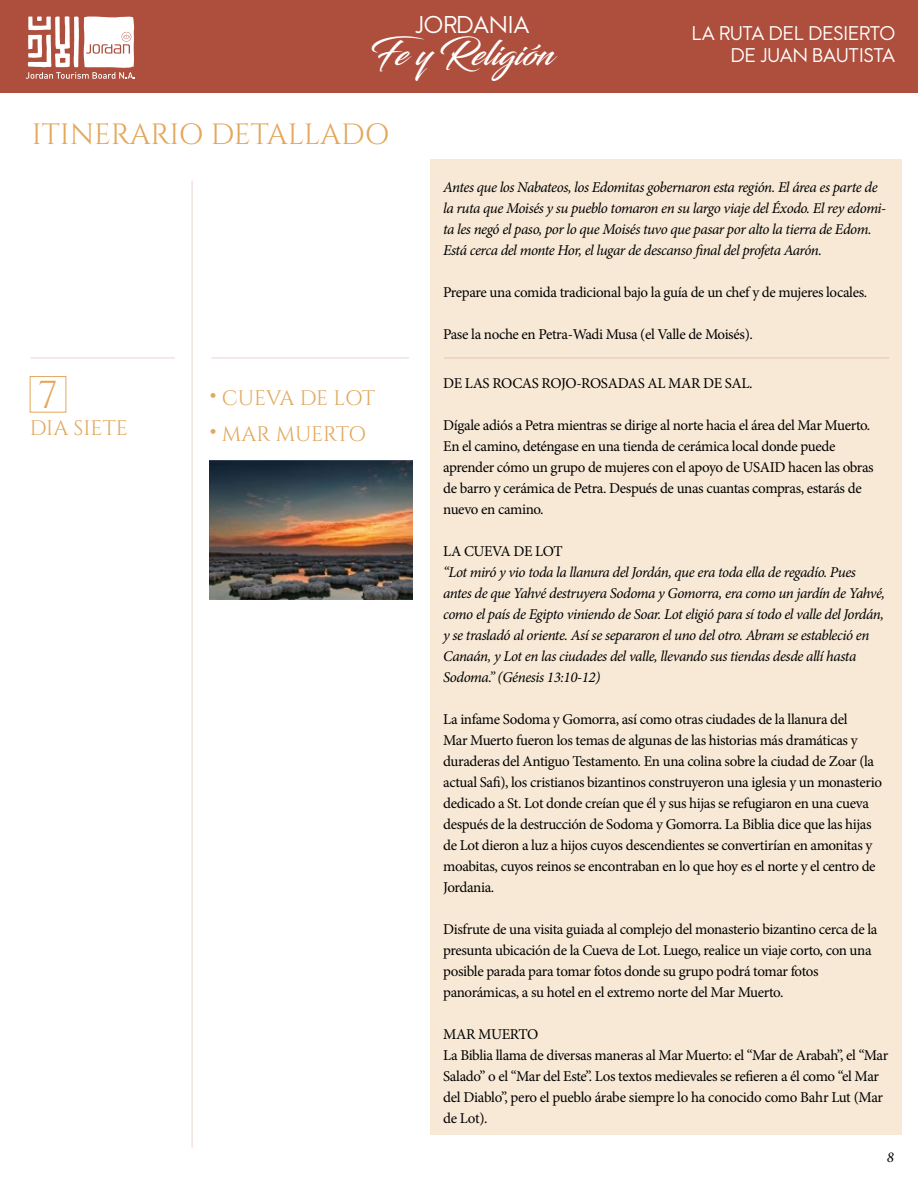
<style>
.page{position:relative;width:918px;height:1188px;background:#fff}
.page>*{position:absolute;margin:0;border:0;box-sizing:border-box;transform-origin:0 0}
.t1{font:39px "Cinzel";color:#e3a75b}
.t2{font:34.5px "Blacksword";color:#fff}
.t3{font:29.25px "Cinzel";color:#e3a75b}
.t4{font:22.05px "W Sans New";color:#fff}
.t5{font:21px/36px "Cinzel";letter-spacing:-.01em;color:#e3a75b}
.t6{font:18px/21.6px "W Sans New";color:#fff;text-align:right}
.t7{font:15px/21px "Minion Pro";letter-spacing:-.025em;color:#000}
.t8{font:italic 15px/21px "Minion Pro";letter-spacing:-.03em;color:#000}
.s1{font-weight:900;font-size:27px}
</style>
<div class="page">
<div style="left:0;top:0;width:918px;height:92px;background:#ae4e3c"></div>
<svg style="left:26px;top:16px;width:109px;height:63px"></svg>
<div style="left:430px;top:159px;width:472px;height:976px;background:#f7e9d6"></div>
<div style="left:30px;top:376px;width:36px;height:37px;border:1px solid #e3a75b"></div>
<hr style="left:192px;top:181px;width:1px;height:967px;background:#ae4e3c">
<hr style="left:31px;top:358px;width:144px;height:1px;background:#ae4e3c">
<hr style="left:211px;top:358px;width:198px;height:1px;background:#ae4e3c">
<hr style="left:444px;top:358px;width:445px;height:1px;background:#ae4e3c">
<img style="left:210px;top:461px;width:203px;height:139px">
<h3 class="t4" style="left:415px;top:12px;width:116px">JORDANIA</h3>
<h2 class="t2" style="left:370px;top:33px;width:185px">Fe y Religión</h2>
<h3 class="t3" style="left:32px;top:118px;width:359px">ITINERARIO DETALLADO</h3>
<p class="t6" style="left:692px;top:23px;width:205px">LA RUTA DEL DESIERTO<br>DE JUAN BAUTISTA</p>
<h1 class="t1" style="left:38px;top:373px;width:21px">7</h1>
<h3 class="t5" style="left:30px;top:410px;width:100px">DIA SIETE</h3>
<h3 class="t5" style="left:210px;top:380px;width:167px"><span class="s1">·</span> CUEVA DE LOT <span class="s1">·</span> MAR MUERTO</h3>
<p class="t8" style="left:443px;top:177px;width:445px">Antes que los Nabateos, los Edomitas gobernaron esta región. El área es parte de la ruta que Moisés y su pueblo tomaron en su largo viaje del Éxodo. El rey edomi&shy;ta les negó el paso, por lo que Moisés tuvo que pasar por alto la tierra de Edom.<br>Está cerca del monte Hor, el lugar de descanso final del profeta Aarón.</p>
<p class="t7" style="left:443px;top:282px;width:426px">Prepare una comida tradicional bajo la guía de un chef y de mujeres locales.</p>
<p class="t7" style="left:443px;top:324px;width:311px">Pase la noche en Petra-Wadi Musa (el Valle de Moisés).</p>
<p class="t7" style="left:443px;top:373px;width:311px">DE LAS ROCAS ROJO-ROSADAS AL MAR DE SAL.</p>
<p class="t7" style="left:443px;top:415px;width:432px">Dígale adiós a Petra mientras se dirige al norte hacia el área del Mar Muerto.<br>En el camino, deténgase en una tienda de cerámica local donde puede aprender cómo un grupo de mujeres con el apoyo de USAID hacen las obras de barro y cerámica de Petra. Después de unas cuantas compras, estarás de nuevo en camino.</p>
<p class="t7" style="left:443px;top:541px;width:121px">LA CUEVA DE LOT</p>
<p class="t8" style="left:443px;top:562px;width:443px">“Lot miró y vio toda la llanura del Jordán, que era toda ella de regadío. Pues antes de que Yahvé destruyera Sodoma y Gomorra, era como un jardín de Yahvé, como el país de Egipto viniendo de Soar. Lot eligió para sí todo el valle del Jordán, y se trasladó al oriente. Así se separaron el uno del otro. Abram se estableció en Canaán, y Lot en las ciudades del valle, llevando sus tiendas desde allí hasta Sodoma.” (Génesis 13:10-12)</p>
<p class="t7" style="left:443px;top:709px;width:440px">La infame Sodoma y Gomorra, así como otras ciudades de la llanura del<br>Mar Muerto fueron los temas de algunas de las historias más dramáticas y duraderas del Antiguo Testamento. En una colina sobre la ciudad de Zoar (la actual Safi), los cristianos bizantinos construyeron una iglesia y un monasterio dedicado a St. Lot donde creían que él y sus hijas se refugiaron en una cueva después de la destrucción de Sodoma y Gomorra. La Biblia dice que las hijas de Lot dieron a luz a hijos cuyos descendientes se convertirían en amonitas y moabitas, cuyos reinos se encontraban en lo que hoy es el norte y el centro de Jordania.</p>
<p class="t7" style="left:443px;top:919px;width:436px">Disfrute de una visita guiada al complejo del monasterio bizantino cerca de la presunta ubicación de la Cueva de Lot. Luego, realice un viaje corto, con una posible parada para tomar fotos donde su grupo podrá tomar fotos panorámicas, a su hotel en el extremo norte del Mar Muerto.</p>
<p class="t7" style="left:443px;top:1024px;width:447px">MAR MUERTO<br>La Biblia llama de diversas maneras al Mar Muerto: el “Mar de Arabah”, el “Mar Salado” o el “Mar del Este”. Los textos medievales se refieren a él como “el Mar del Diablo”, pero el pueblo árabe siempre lo ha conocido como Bahr Lut (Mar de Lot).</p>
<p class="t8" style="left:887px;top:1147px;width:9px">8</p>
</div>
